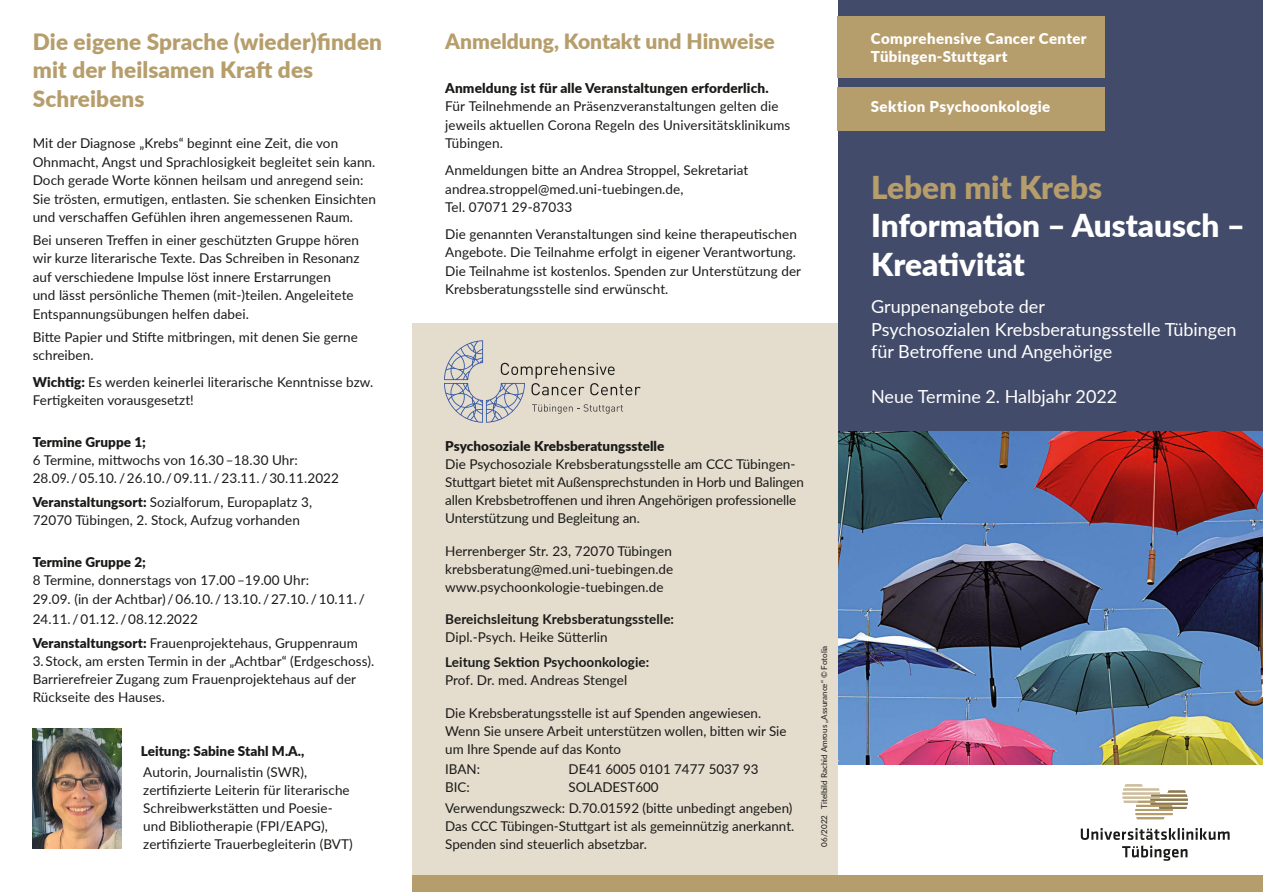
<style>
.page{position:relative;width:1263px;height:892px;background:#fff}
.page>*{position:absolute;margin:0;border:0;box-sizing:border-box;transform-origin:0 0}
.t1{font:900 31.5px/39px "Lato";color:#fff}
.t2{font:900 31.5px "Lato";color:#b69e6c}
.t3{font:900 22.5px/28.5px "Lato";letter-spacing:.005em;color:#b69e6c}
.t4{font:900 21px "Lato";color:#b69e6c}
.t5{font:18px/22.5px "Lato";color:#fff}
.t6{font:900 15px/18px "Lato";letter-spacing:.025em;color:#fff}
.t7{font:13.5px/18.5px "Lato";letter-spacing:.005em;color:#1a1a18}
.t8{font:900 13.5px "Lato";letter-spacing:.005em;color:#1a1a18}
.t9{font:700 13.5px "Lato";letter-spacing:.005em;color:#1a1a18}
.t10{font:8.1px "Lato";color:#1a1a18}
.s1{font-weight:900}
</style>
<div class="page">
<div style="left:837px;top:875px;width:426px;height:16px;background:#b69e6c"></div>
<div style="left:838px;top:0;width:425px;height:435px;background:#424b69"></div>
<img style="left:838px;top:431px;width:425px;height:333px">
<div style="left:837px;top:16px;width:268px;height:61px;background:#b69e6c"></div>
<div style="left:837px;top:87px;width:268px;height:43px;background:#b69e6c"></div>
<div style="left:412px;top:323px;width:425px;height:552px;background:#e4dccd"></div>
<div style="left:412px;top:875px;width:425px;height:16px;background:#b69e6c"></div>
<svg style="left:444px;top:340px;width:197px;height:82px"></svg>
<img style="left:33px;top:728px;width:89px;height:120px">
<svg style="left:1122px;top:784px;width:66px;height:35px"></svg>
<svg style="left:1081px;top:828px;width:148px;height:11px"></svg>
<svg style="left:1122px;top:845px;width:65px;height:15px"></svg>
<h2 class="t3" style="left:33px;top:26px;width:351px">Die eigene Sprache (wieder)finden mit der heilsamen Kraft des<br>Schreibens</h2>
<p class="t7" style="left:33px;top:134px;width:345px">Mit der Diagnose „Krebs“ beginnt eine Zeit, die von Ohnmacht, Angst und Sprachlosigkeit begleitet sein kann.<br>Doch gerade Worte können heilsam und anregend sein:<br>Sie trösten, ermutigen, entlasten. Sie schenken Einsichten und verschaffen Gefühlen ihren angemessenen Raum.</p>
<p class="t7" style="left:33px;top:230px;width:328px">Bei unseren Treffen in einer geschützten Gruppe hören wir kurze literarische Texte. Das Schreiben in Resonanz auf verschiedene Impulse löst innere Erstarrungen<br>und lässt persönliche Themen (mit-)teilen. Angeleitete Entspannungsübungen helfen dabei.</p>
<p class="t7" style="left:33px;top:327px;width:327px">Bitte Papier und Stifte mitbringen, mit denen Sie gerne schreiben.</p>
<p class="t7" style="left:33px;top:372px;width:342px"><span class="s1">Wichtig:</span> Es werden keinerlei literarische Kenntnisse bzw.<br>Fertigkeiten vorausgesetzt!</p>
<p class="t8" style="left:33px;top:431px;width:115px">Termine Gruppe 1;</p>
<p class="t7" style="left:33px;top:450px;width:308px;line-height:18px">6 Termine, mittwochs von 16.30 –18.30 Uhr:<br>28.09. / 05.10. / 26.10. / 09.11. / 23.11. / 30.11.2022</p>
<p class="t7" style="left:33px;top:492px;width:281px;line-height:18px"><span class="s1">Veranstaltungsort:</span> Sozialforum, Europaplatz 3,<br>72070 Tübingen, 2. Stock, Aufzug vorhanden</p>
<p class="t8" style="left:33px;top:551px;width:115px">Termine Gruppe 2;</p>
<p class="t7" style="left:33px;top:569px;width:334px;line-height:19.5px">8 Termine, donnerstags von 17.00 –19.00 Uhr:<br>29.09. (in der Achtbar) /06.10. /13.10. /27.10. /10.11. /<br>24.11. /01.12. /08.12.2022</p>
<p class="t7" style="left:33px;top:633px;width:327px"><span class="s1">Veranstaltungsort:</span> Frauenprojektehaus, Gruppenraum</p>
<p class="t7" style="left:33px;top:651px;width:343px;line-height:18px">3. Stock, am ersten Termin in der „Achtbar“ (Erdgeschoss).<br>Barrierefreier Zugang zum Frauenprojektehaus auf der<br>Rückseite des Hauses.</p>
<p class="t8" style="left:141px;top:741px;width:165px">Leitung: Sabine Stahl M.A.,</p>
<p class="t7" style="left:143px;top:761px;width:211px;line-height:18px">Autorin, Journalistin (SWR), zertifizierte Leiterin für literarische Schreibwerkstätten und Poesie&shy;und Bibliotherapie (FPI/EAPG), zertifizierte Trauerbegleiterin (BVT)</p>
<h3 class="t4" style="left:445px;top:25px;width:331px">Anmeldung, Kontakt und Hinweise</h3>
<p class="t8" style="left:445px;top:78px;width:325px">Anmeldung ist für alle Veranstaltungen erforderlich.</p>
<p class="t7" style="left:445px;top:96px;width:347px">Für Teilnehmende an Präsenzveranstaltungen gelten die jeweils aktuellen Corona Regeln des Universitätsklinikums<br>Tübingen.</p>
<p class="t7" style="left:445px;top:160px;width:305px">Anmeldungen bitte an Andrea Stroppel, Sekretariat andrea.stroppel@med.uni-tuebingen.de,<br>Tel. 07071 29-87033</p>
<p class="t7" style="left:445px;top:224px;width:357px">Die genannten Veranstaltungen sind keine therapeutischen Angebote. Die Teilnahme erfolgt in eigener Verantwortung.<br>Die Teilnahme ist kostenlos. Spenden zur Unterstützung der Krebsberatungsstelle sind erwünscht.</p>
<p class="t8" style="left:445px;top:436px;width:221px">Psychosoziale Krebsberatungsstelle</p>
<p class="t7" style="left:445px;top:454px;width:360px;line-height:18px">Die Psychosoziale Krebsberatungsstelle am CCC Tübingen-Stuttgart bietet mit Außensprechstunden in Horb und Balingen allen Krebsbetroffenen und ihren Angehörigen professionelle Unterstützung und Begleitung an.</p>
<p class="t7" style="left:445px;top:541px;width:230px;line-height:18px;text-align:justify">Herrenberger Str. 23, 72070 Tübingen krebsberatung@med.uni-tuebingen.de www.psychoonkologie-tuebingen.de</p>
<p class="t9" style="left:445px;top:609px;width:230px">Bereichsleitung Krebsberatungsstelle:</p>
<p class="t7" style="left:445px;top:627px;width:164px">Dipl.-Psych. Heike Sütterlin</p>
<p class="t9" style="left:445px;top:651px;width:206px">Leitung Sektion Psychoonkologie:</p>
<p class="t7" style="left:445px;top:669px;width:183px">Prof. Dr. med. Andreas Stengel</p>
<p class="t7" style="left:445px;top:702px;width:343px;line-height:18px">Die Krebsberatungsstelle ist auf Spenden angewiesen.<br>Wenn Sie unsere Arbeit unterstützen wollen, bitten wir Sie um Ihre Spende auf das Konto</p>
<p class="t7" style="left:445px;top:758px;width:36px">IBAN:</p>
<p class="t7" style="left:568px;top:758px;width:192px">DE41 6005 0101 7477 5037 93</p>
<p class="t7" style="left:445px;top:776px;width:26px">BIC:</p>
<p class="t7" style="left:445px;top:775px;width:349px;line-height:21.5px;text-indent:123px">SOLADEST600<br>Verwendungszweck: D.70.01592 (bitte unbedingt angeben)</p>
<p class="t7" style="left:445px;top:816px;width:350px;line-height:18px">Das CCC Tübingen-Stuttgart ist als gemeinnützig anerkannt.<br>Spenden sind steuerlich absetzbar.</p>
<p class="t10" style="left:818px;top:846px;width:203px;rotate:-90deg">06/2022 Titelbild Rachid Amrous „Assurance“ © Fotolia</p>
<p class="t6" style="left:871px;top:29px;width:217px">Comprehensive Cancer Center<br>Tübingen-Stuttgart</p>
<p class="t6" style="left:871px;top:97px;width:181px">Sektion Psychoonkologie</p>
<h1 class="t2" style="left:871px;top:164px;width:232px">Leben mit Krebs</h1>
<h1 class="t1" style="left:871px;top:204px;width:375px">Information – Austausch –<br>Kreativität</h1>
<h3 class="t5" style="left:871px;top:294px;width:367px">Gruppenangebote der<br>Psychosozialen Krebsberatungsstelle Tübingen für Betroffene und Angehörige</h3>
<h3 class="t5" style="left:871px;top:384px;width:248px">Neue Termine 2. Halbjahr 2022</h3>
</div>
